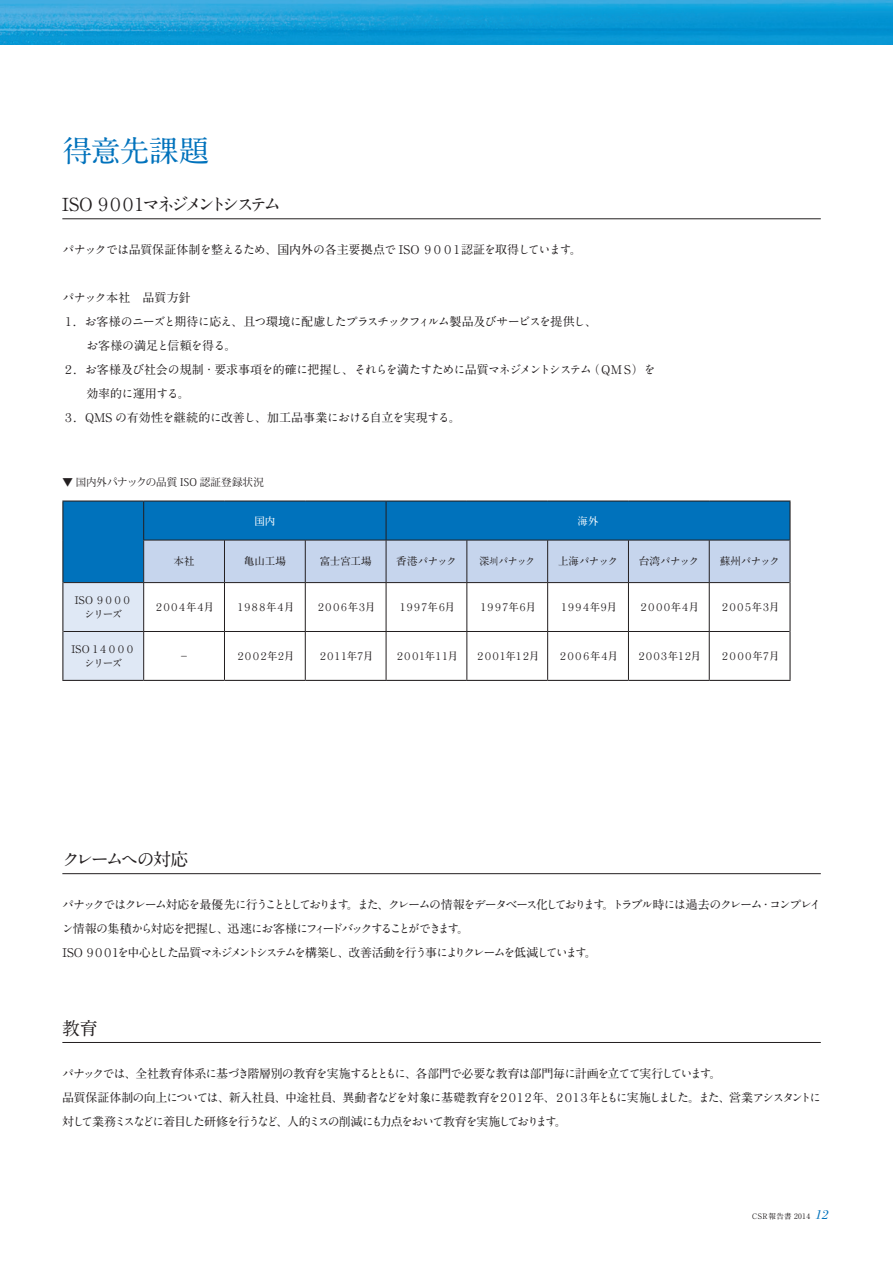
<style>
.page{position:relative;width:893px;height:1263px;background:#fff}
.page>*{position:absolute;margin:0;border:0;box-sizing:border-box;transform-origin:0 0}
.t1{font:700 30px "A1 Mincho Std";letter-spacing:-.03em;color:#0072bc}
.t2{font:700 18px "A1 Mincho Std";letter-spacing:-.28em;color:#231f20}
.t3{font:700 18px "A1 Mincho Std";letter-spacing:-.145em;color:#231f20}
.t4{font:700 18px "A1 Mincho Std";letter-spacing:-.22em;color:#231f20}
.t5{font:italic 13.5px "Bodoni";color:#0072bc}
.t6{font:700 12px/24px "A1 Mincho Std";letter-spacing:-.095em;color:#231f20}
.t7{font:700 12px/24px "A1 Mincho Std";letter-spacing:-.055em;color:#231f20}
.t8{font:700 12px/24px "A1 Mincho Std";letter-spacing:-.145em;color:#231f20}
.t9{font:700 12px "A1 Mincho Std";letter-spacing:-.06em;color:#231f20}
.t10{font:700 10.5px "A1 Mincho Std";letter-spacing:-.205em;color:#231f20}
.t11{font:700 10.5px "A1 Mincho Std";letter-spacing:-.255em;color:#231f20}
.t12{font:700 10.5px "A1 Mincho Std";letter-spacing:-.245em;color:#231f20}
.t13{font:10.5px "Koz Min Pro";color:#231f20}
.t14{font:700 10.5px "A1 Mincho Std";letter-spacing:-.25em;color:#231f20}
.t15{font:700 10.5px "A1 Mincho Std";letter-spacing:-.265em;color:#231f20}
.t16{font:700 10.5px "A1 Mincho Std";letter-spacing:-.24em;color:#231f20}
.t17{font:700 10.5px/13.5px "A1 Mincho Std";letter-spacing:-.13em;color:#231f20;text-align:center}
.t18{font:700 10.5px/13.5px "A1 Mincho Std";letter-spacing:-.125em;color:#231f20;text-align:center}
.t19{font:700 10.5px "A1 Mincho Std";letter-spacing:-.275em;color:#231f20}
.t20{font:700 10.5px "A1 Mincho Std";letter-spacing:-.235em;color:#231f20}
.t21{font:700 10.5px "A1 Mincho Std";letter-spacing:-.26em;color:#231f20}
.t22{font:700 10.5px "A1 Mincho Std";letter-spacing:-.205em;color:#231f20;scale:.94 1}
.t23{font:700 10.5px "A1 Mincho Std";color:#fff}
.t24{font:700 7.5px "A1 Mincho Std";letter-spacing:.05em;color:#231f20}
.s1{font-family:"Adobe Kaiti Std";font-weight:400}
</style>
<div class="page">
<img style="left:0;top:0;width:893px;height:45px">
<hr style="left:62px;top:219px;width:759px;height:1px;background:#231f20">
<hr style="left:62px;top:873px;width:759px;height:1px;background:#231f20">
<hr style="left:62px;top:1042px;width:759px;height:1px;background:#231f20">
<svg style="left:63px;top:502px;width:726px;height:178px;background:#6aa7d5"></svg>
<svg style="left:144px;top:583px;width:645px;height:97px"></svg>
<hr style="left:143px;top:502px;width:1px;height:38px;background:#231f20">
<hr style="left:386px;top:502px;width:1px;height:38px;background:#231f20">
<hr style="left:224px;top:540px;width:1px;height:42px;background:#231f20">
<hr style="left:305px;top:540px;width:1px;height:42px;background:#231f20">
<hr style="left:386px;top:540px;width:1px;height:42px;background:#231f20">
<hr style="left:143px;top:583px;width:1px;height:48px;background:#231f20">
<hr style="left:224px;top:583px;width:1px;height:48px;background:#231f20">
<hr style="left:305px;top:583px;width:1px;height:48px;background:#231f20">
<hr style="left:386px;top:583px;width:1px;height:48px;background:#231f20">
<hr style="left:143px;top:632px;width:1px;height:48px;background:#231f20">
<hr style="left:224px;top:632px;width:1px;height:48px;background:#231f20">
<hr style="left:305px;top:632px;width:1px;height:48px;background:#231f20">
<hr style="left:386px;top:632px;width:1px;height:48px;background:#231f20">
<hr style="left:63px;top:582px;width:81px;height:1px;background:#231f20">
<hr style="left:63px;top:631px;width:81px;height:1px;background:#231f20">
<hr style="left:144px;top:631px;width:80px;height:1px;background:#231f20">
<hr style="left:224px;top:631px;width:81px;height:1px;background:#231f20">
<hr style="left:305px;top:631px;width:81px;height:1px;background:#231f20">
<hr style="left:386px;top:631px;width:81px;height:1px;background:#231f20">
<hr style="left:467px;top:631px;width:81px;height:1px;background:#231f20">
<hr style="left:548px;top:631px;width:80px;height:1px;background:#231f20">
<hr style="left:628px;top:631px;width:81px;height:1px;background:#231f20">
<hr style="left:709px;top:631px;width:80px;height:1px;background:#231f20">
<hr style="left:467px;top:540px;width:1px;height:42px;background:#231f20">
<hr style="left:467px;top:583px;width:1px;height:48px;background:#231f20">
<hr style="left:467px;top:632px;width:1px;height:48px;background:#231f20">
<hr style="left:547px;top:540px;width:1px;height:42px;background:#231f20">
<hr style="left:547px;top:583px;width:1px;height:48px;background:#231f20">
<hr style="left:547px;top:632px;width:1px;height:48px;background:#231f20">
<hr style="left:628px;top:540px;width:1px;height:42px;background:#231f20">
<hr style="left:709px;top:540px;width:1px;height:42px;background:#231f20">
<hr style="left:628px;top:583px;width:1px;height:48px;background:#231f20">
<hr style="left:709px;top:583px;width:1px;height:48px;background:#231f20">
<hr style="left:628px;top:632px;width:1px;height:48px;background:#231f20">
<hr style="left:709px;top:632px;width:1px;height:48px;background:#231f20">
<hr style="left:143px;top:540px;width:81px;height:1px;background:#231f20">
<hr style="left:143px;top:540px;width:1px;height:42px;background:#231f20">
<hr style="left:224px;top:540px;width:81px;height:1px;background:#231f20">
<hr style="left:305px;top:540px;width:81px;height:1px;background:#231f20">
<hr style="left:386px;top:540px;width:81px;height:1px;background:#231f20">
<hr style="left:467px;top:540px;width:81px;height:1px;background:#231f20">
<hr style="left:548px;top:540px;width:80px;height:1px;background:#231f20">
<hr style="left:628px;top:540px;width:81px;height:1px;background:#231f20">
<hr style="left:709px;top:540px;width:80px;height:1px;background:#231f20">
<hr style="left:144px;top:582px;width:80px;height:1px;background:#231f20">
<hr style="left:224px;top:582px;width:81px;height:1px;background:#231f20">
<hr style="left:305px;top:582px;width:81px;height:1px;background:#231f20">
<hr style="left:386px;top:582px;width:81px;height:1px;background:#231f20">
<hr style="left:467px;top:582px;width:81px;height:1px;background:#231f20">
<hr style="left:548px;top:582px;width:80px;height:1px;background:#231f20">
<hr style="left:628px;top:582px;width:81px;height:1px;background:#231f20">
<hr style="left:709px;top:582px;width:80px;height:1px;background:#231f20">
<hr style="left:62px;top:500px;width:82px;height:2px;background:#231f20">
<hr style="left:62px;top:502px;width:1px;height:38px;background:#231f20">
<hr style="left:62px;top:540px;width:1px;height:43px;background:#231f20">
<hr style="left:144px;top:500px;width:80px;height:2px;background:#231f20">
<hr style="left:224px;top:500px;width:81px;height:2px;background:#231f20">
<hr style="left:305px;top:500px;width:81px;height:2px;background:#231f20">
<hr style="left:386px;top:500px;width:81px;height:2px;background:#231f20">
<hr style="left:467px;top:500px;width:81px;height:2px;background:#231f20">
<hr style="left:548px;top:500px;width:80px;height:2px;background:#231f20">
<hr style="left:628px;top:500px;width:81px;height:2px;background:#231f20">
<hr style="left:709px;top:500px;width:82px;height:2px;background:#231f20">
<hr style="left:789px;top:502px;width:2px;height:38px;background:#231f20">
<hr style="left:789px;top:540px;width:2px;height:43px;background:#231f20">
<hr style="left:62px;top:583px;width:1px;height:48px;background:#231f20">
<hr style="left:789px;top:583px;width:2px;height:48px;background:#231f20">
<hr style="left:62px;top:631px;width:1px;height:49px;background:#231f20">
<hr style="left:789px;top:631px;width:2px;height:49px;background:#231f20">
<hr style="left:62px;top:680px;width:82px;height:1px;background:#231f20">
<hr style="left:144px;top:680px;width:80px;height:1px;background:#231f20">
<hr style="left:224px;top:680px;width:81px;height:1px;background:#231f20">
<hr style="left:305px;top:680px;width:81px;height:1px;background:#231f20">
<hr style="left:386px;top:680px;width:81px;height:1px;background:#231f20">
<hr style="left:467px;top:680px;width:81px;height:1px;background:#231f20">
<hr style="left:548px;top:680px;width:80px;height:1px;background:#231f20">
<hr style="left:628px;top:680px;width:81px;height:1px;background:#231f20">
<hr style="left:709px;top:680px;width:82px;height:1px;background:#231f20">
<h1 class="t1" style="left:62px;top:127px;width:148px">得意先課題</h1>
<h2 class="t2" style="left:62px;top:190px;width:220px">ISO ９００１マネジメントシステム</h2>
<p class="t9" style="left:62px;top:240px;width:521px">パナックでは品質保証体制を整えるため、国内外の各主要拠点で ISO ９００１認証を取得しています。</p>
<p class="t7" style="left:62px;top:284px;width:595px">パナック本社　品質方針<br>１．お客様のニーズと期待に応え、且つ環境に配慮したプラスチックフィルム製品及びサービスを提供し、<br>　　お客様の満足と信頼を得る。<br>２．お客様及び社会の規制･要求事項を的確に把握し、それらを満たすために品質マネジメントシステム（ＱＭＳ）を　　効率的に運用する。<br>３．QMS の有効性を継続的に改善し、加工品事業における自立を実現する。</p>
<p class="t13" style="left:62px;top:475px;width:203px">▼ 国内外パナックの品質 ISO 認証登録状況</p>
<p class="t23" style="left:254px;top:512px;width:22px">国内</p>
<p class="t23" style="left:577px;top:512px;width:23px">海外</p>
<p class="t10" style="left:173px;top:553px;width:23px">本社</p>
<p class="t10" style="left:244px;top:553px;width:43px">亀山工場</p>
<p class="t10" style="left:320px;top:553px;width:53px">富士宮工場</p>
<p class="t10" style="left:396px;top:553px;width:62px">香港パナック</p>
<p class="t22" style="left:479px;top:553px;width:61px">深<span class="s1">圳</span>パナック</p>
<p class="t10" style="left:558px;top:553px;width:61px">上海パナック</p>
<p class="t10" style="left:639px;top:553px;width:62px">台湾パナック</p>
<p class="t10" style="left:720px;top:553px;width:61px">蘇州パナック</p>
<p class="t18" style="left:75px;top:592px;width:59px">ISO ９０００シリーズ</p>
<p class="t20" style="left:154px;top:598px;width:62px">２００４年４月</p>
<p class="t14" style="left:235px;top:598px;width:60px">１９８８年４月</p>
<p class="t12" style="left:316px;top:598px;width:61px">２００６年３月</p>
<p class="t21" style="left:397px;top:598px;width:59px">１９９７年６月</p>
<p class="t15" style="left:478px;top:598px;width:59px">１９９７年６月</p>
<p class="t14" style="left:559px;top:598px;width:60px">１９９４年９月</p>
<p class="t16" style="left:639px;top:598px;width:62px">２０００年４月</p>
<p class="t12" style="left:720px;top:598px;width:61px">２００５年３月</p>
<p class="t17" style="left:71px;top:641px;width:65px">ISO １４０００シリーズ</p>
<p class="t10" style="left:179px;top:647px;width:12px">－</p>
<p class="t12" style="left:235px;top:647px;width:60px">２００２年２月</p>
<p class="t15" style="left:318px;top:647px;width:57px">２０１１年７月</p>
<p class="t11" style="left:395px;top:647px;width:65px">２００１年１１月</p>
<p class="t11" style="left:475px;top:647px;width:66px">２００１年１２月</p>
<p class="t16" style="left:558px;top:647px;width:62px">２００６年４月</p>
<p class="t19" style="left:636px;top:647px;width:66px">２００３年１２月</p>
<p class="t11" style="left:720px;top:647px;width:61px">２０００年７月</p>
<h2 class="t3" style="left:62px;top:845px;width:128px">クレームへの対応</h2>
<p class="t8" style="left:62px;top:891px;width:761px">パナックではクレーム対応を最優先に行うこととしております。また、クレームの情報をデータベース化しております。トラブル時には過去のクレーム・コンプレイン情報の集積から対応を把握し、迅速にお客様にフィードバックすることができます。<br>ISO ９００１を中心とした品質マネジメントシステムを構築し、改善活動を行う事によりクレームを低減しています。</p>
<h2 class="t4" style="left:62px;top:1014px;width:55px">教育　</h2>
<p class="t6" style="left:62px;top:1060px;width:760px">パナックでは、全社教育体系に基づき階層別の教育を実施するとともに、各部門で必要な教育は部門毎に計画を立てて実行しています。<br>品質保証体制の向上については、新入社員、中途社員、異動者などを対象に基礎教育を２０１２年、２０１３年ともに実施しました。また、営業アシスタントに対して業務ミスなどに着目した研修を行うなど、人的ミスの削減にも力点をおいて教育を実施しております。</p>
<p class="t5" style="left:815px;top:1207px;width:15px">12</p>
<p class="t24" style="left:752px;top:1210px;width:59px">CSR報告書 2014</p>
</div>
